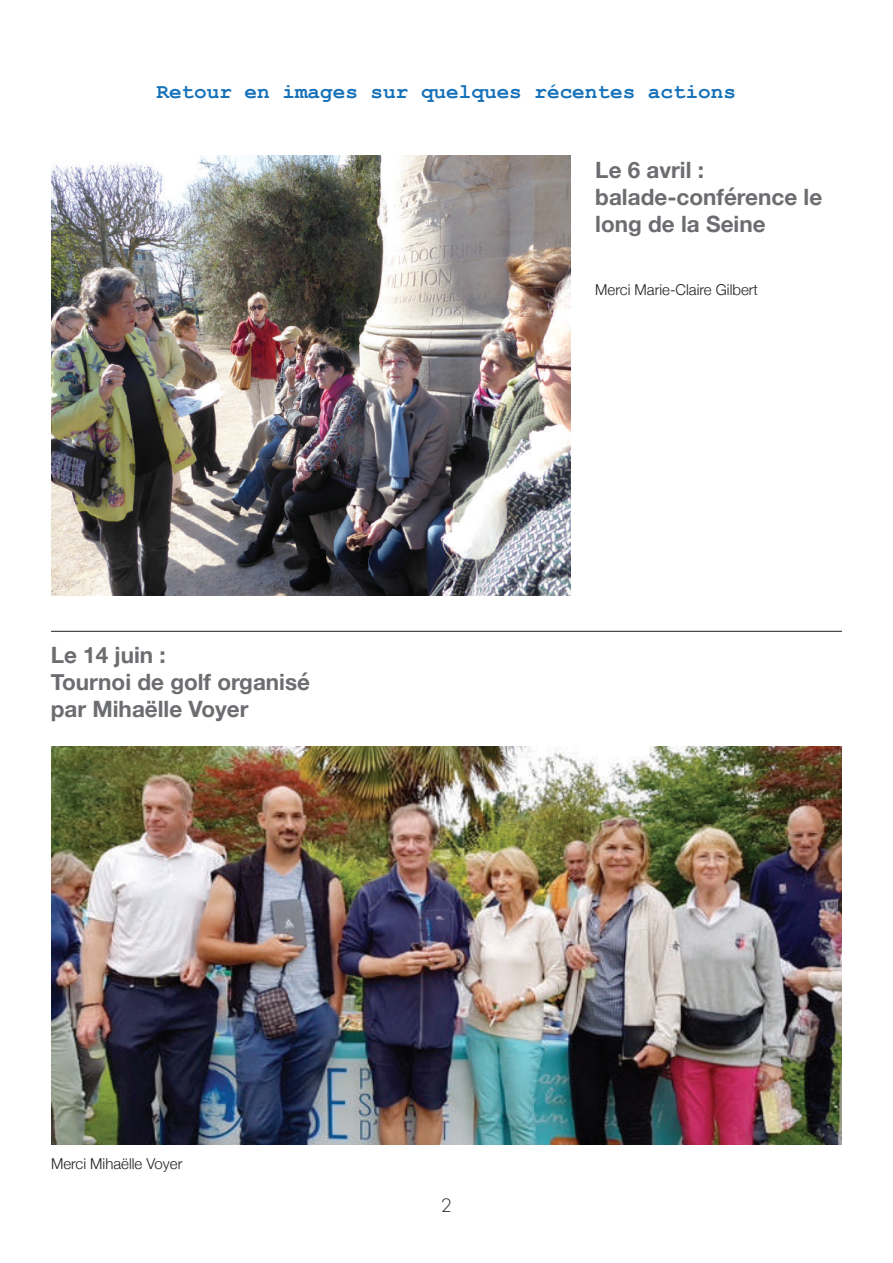
<style>
.page{position:relative;width:893px;height:1263px;background:#fff}
.page>*{position:absolute;margin:0;border:0;box-sizing:border-box;transform-origin:0 0}
.t1{font:700 22.5px/27px "Helvetica Neue";color:#6c6d70}
.t2{font:700 21px "Courier New";color:#1471b9}
.t3{font:300 18px "Futura";color:#231f20}
.t4{font:300 15px "Helvetica Neue";color:#231f20}
</style>
<div class="page">
<hr style="left:51px;top:631px;width:791px;height:1px;background:#231f20">
<img style="left:51px;top:156px;width:519px;height:439px">
<img style="left:51px;top:747px;width:790px;height:398px">
<p class="t2" style="left:156px;top:79px;width:581px">Retour en images sur quelques récentes actions</p>
<p class="t1" style="left:595px;top:157px;width:229px">Le 6 avril : balade-conférence le long de la Seine</p>
<p class="t1" style="left:51px;top:642px;width:261px">Le 14 juin :<br>Tournoi de golf organisé par Mihaëlle Voyer</p>
<p class="t4" style="left:595px;top:278px;width:164px">Merci Marie-Claire Gilbert</p>
<p class="t4" style="left:51px;top:1152px;width:133px">Merci Mihaëlle Voyer</p>
<p class="t3" style="left:441px;top:1194px;width:13px">2</p>
</div>
